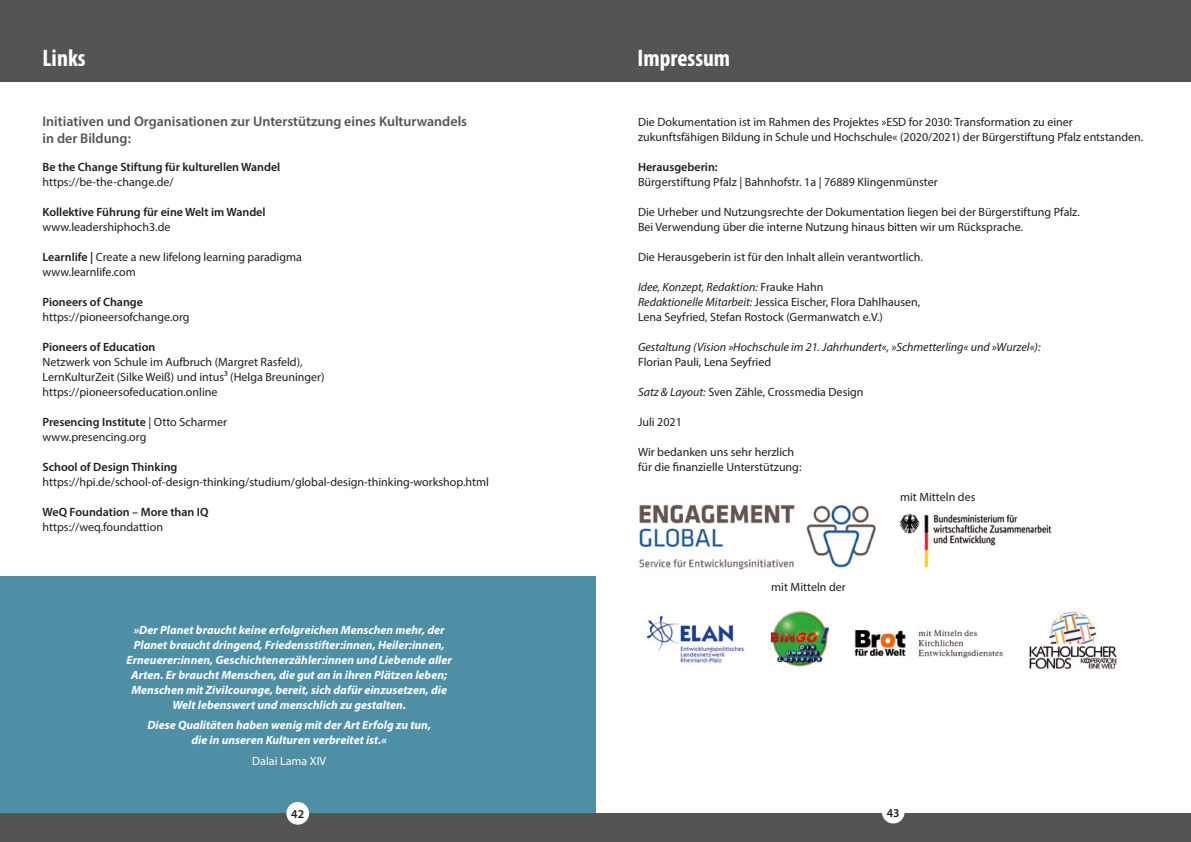
<style>
.page{position:relative;width:1191px;height:842px;background:#fff}
.page>*{position:absolute;margin:0;border:0;box-sizing:border-box;transform-origin:0 0}
.t1{font:700 condensed 24px "Myriad Pro";color:#fff}
.t2{font:600 14px/16.8px "Myriad Pro";color:#565452}
.t3{font:12px/15px "Myriad Pro";color:#1d1d1b}
.t4{font:italic 700 12px/15px "Myriad Pro";color:#fff;text-align:center}
.t5{font:600 12px "Myriad Pro";color:#1d1d1b}
.t6{font:italic 12px "Myriad Pro";color:#1d1d1b}
.t7{font:12px "Myriad Pro";color:#fff}
.s1{font-weight:600}
.s2{font-style:italic}
</style>
<div class="page">
<div style="left:595px;top:0;width:596px;height:81px;background:#565452"></div>
<div style="left:0;top:0;width:595px;height:81px;background:#565452"></div>
<div style="left:0;top:576px;width:595px;height:236px;background:#4f8fa5"></div>
<div style="left:0;top:813px;width:595px;height:29px;background:#565452"></div>
<div style="left:595px;top:813px;width:596px;height:29px;background:#565452"></div>
<div style="left:882px;top:801px;width:22px;height:22px;background:#fff;border-radius:50%"></div>
<div style="left:286px;top:802px;width:23px;height:23px;background:#fff;border-radius:50%"></div>
<img style="left:899px;top:514px;width:153px;height:54px">
<img style="left:639px;top:504px;width:237px;height:66px">
<img style="left:646px;top:615px;width:99px;height:48px">
<img style="left:770px;top:611px;width:59px;height:56px">
<img style="left:854px;top:630px;width:149px;height:29px">
<img style="left:1029px;top:611px;width:88px;height:58px">
<h1 class="t1" style="left:43px;top:43px;width:45px">Links</h1>
<p class="t2" style="left:43px;top:113px;width:426px">Initiativen und Organisationen zur Unterstützung eines Kulturwandels in der Bildung:</p>
<p class="t5" style="left:43px;top:159px;width:239px">Be the Change Stiftung für kulturellen Wandel</p>
<p class="t3" style="left:43px;top:174px;width:133px">https://be-the-change.de/</p>
<p class="t5" style="left:43px;top:204px;width:224px">Kollektive Führung für eine Welt im Wandel</p>
<p class="t3" style="left:43px;top:219px;width:129px">www.leadershiphoch3.de</p>
<p class="t3" style="left:43px;top:249px;width:261px"><span class="s1">Learnlife |</span> Create a new lifelong learning paradigma www.learnlife.com</p>
<p class="t5" style="left:43px;top:294px;width:102px">Pioneers of Change</p>
<p class="t3" style="left:43px;top:309px;width:149px">https://pioneersofchange.org</p>
<p class="t5" style="left:43px;top:339px;width:114px">Pioneers of Education</p>
<p class="t3" style="left:43px;top:354px;width:283px">Netzwerk von Schule im Aufbruch (Margret Rasfeld),<br>LernKulturZeit (Silke Weiß) und intus³ (Helga Breuninger) https://pioneersofeducation.online</p>
<p class="t3" style="left:43px;top:414px;width:186px"><span class="s1">Presencing Institute</span> | Otto Scharmer www.presencing.org</p>
<p class="t5" style="left:43px;top:459px;width:136px">School of Design Thinking</p>
<p class="t3" style="left:43px;top:474px;width:448px">https://hpi.de/school-of-design-thinking/studium/global-design-thinking-workshop.html</p>
<p class="t5" style="left:43px;top:504px;width:167px">WeQ Foundation – More than IQ</p>
<p class="t3" style="left:43px;top:519px;width:122px">https://weq.foundattion</p>
<p class="t4" style="left:127px;top:622px;width:327px">»Der Planet braucht keine erfolgreichen Menschen mehr, der Planet braucht dringend, Friedensstifter:innen, Heiler:innen, Erneuerer:innen, Geschichtenerzähler:innen und Liebende aller Arten. Er braucht Menschen, die gut an in ihren Plätzen leben; Menschen mit Zivilcourage, bereit, sich dafür einzusetzen, die Welt lebenswert und menschlich zu gestalten.</p>
<p class="t4" style="left:147px;top:717px;width:285px">Diese Qualitäten haben wenig mit der Art Erfolg zu tun, die in unseren Kulturen verbreitet ist.«</p>
<p class="t7" style="left:252px;top:753px;width:75px">Dalai Lama XIV</p>
<h1 class="t1" style="left:637px;top:43px;width:94px">Impressum</h1>
<p class="t3" style="left:638px;top:114px;width:506px">Die Dokumentation ist im Rahmen des Projektes »ESD for 2030: Transformation zu einer zukunftsfähigen Bildung in Schule und Hochschule« (2020/2021) der Bürgerstiftung Pfalz entstanden.</p>
<p class="t5" style="left:638px;top:159px;width:81px">Herausgeberin:</p>
<p class="t3" style="left:638px;top:174px;width:301px">Bürgerstiftung Pfalz | Bahnhofstr. 1a | 76889 Klingenmünster</p>
<p class="t3" style="left:638px;top:204px;width:442px">Die Urheber und Nutzungsrechte der Dokumentation liegen bei der Bürgerstiftung Pfalz.<br>Bei Verwendung über die interne Nutzung hinaus bitten wir um Rücksprache.</p>
<p class="t3" style="left:638px;top:249px;width:285px">Die Herausgeberin ist für den Inhalt allein verantwortlich.</p>
<p class="t3" style="left:638px;top:279px;width:284px"><span class="s2">Idee, Konzept, Redaktion:</span> Frauke Hahn<br><span class="s2">Redaktionelle Mitarbeit:</span> Jessica Eischer, Flora Dahlhausen,<br>Lena Seyfried, Stefan Rostock (Germanwatch e.V.)</p>
<p class="t6" style="left:638px;top:340px;width:404px">Gestaltung (Vision »Hochschule im 21. Jahrhundert«, »Schmetterling« und »Wurzel«):</p>
<p class="t3" style="left:638px;top:354px;width:135px">Florian Pauli, Lena Seyfried</p>
<p class="t3" style="left:638px;top:384px;width:227px"><span class="s2">Satz &amp; Layout:</span> Sven Zähle, Crossmedia Design</p>
<p class="t3" style="left:638px;top:414px;width:45px">Juli 2021</p>
<p class="t3" style="left:638px;top:444px;width:165px">Wir bedanken uns sehr herzlich für die finanzielle Unterstützung:</p>
<p class="t3" style="left:771px;top:579px;width:76px">mit Mitteln der</p>
<p class="t3" style="left:900px;top:489px;width:77px">mit Mitteln des</p>
<p class="t5" style="left:291px;top:806px;width:14px">42</p>
<p class="t5" style="left:886px;top:805px;width:14px">43</p>
</div>
